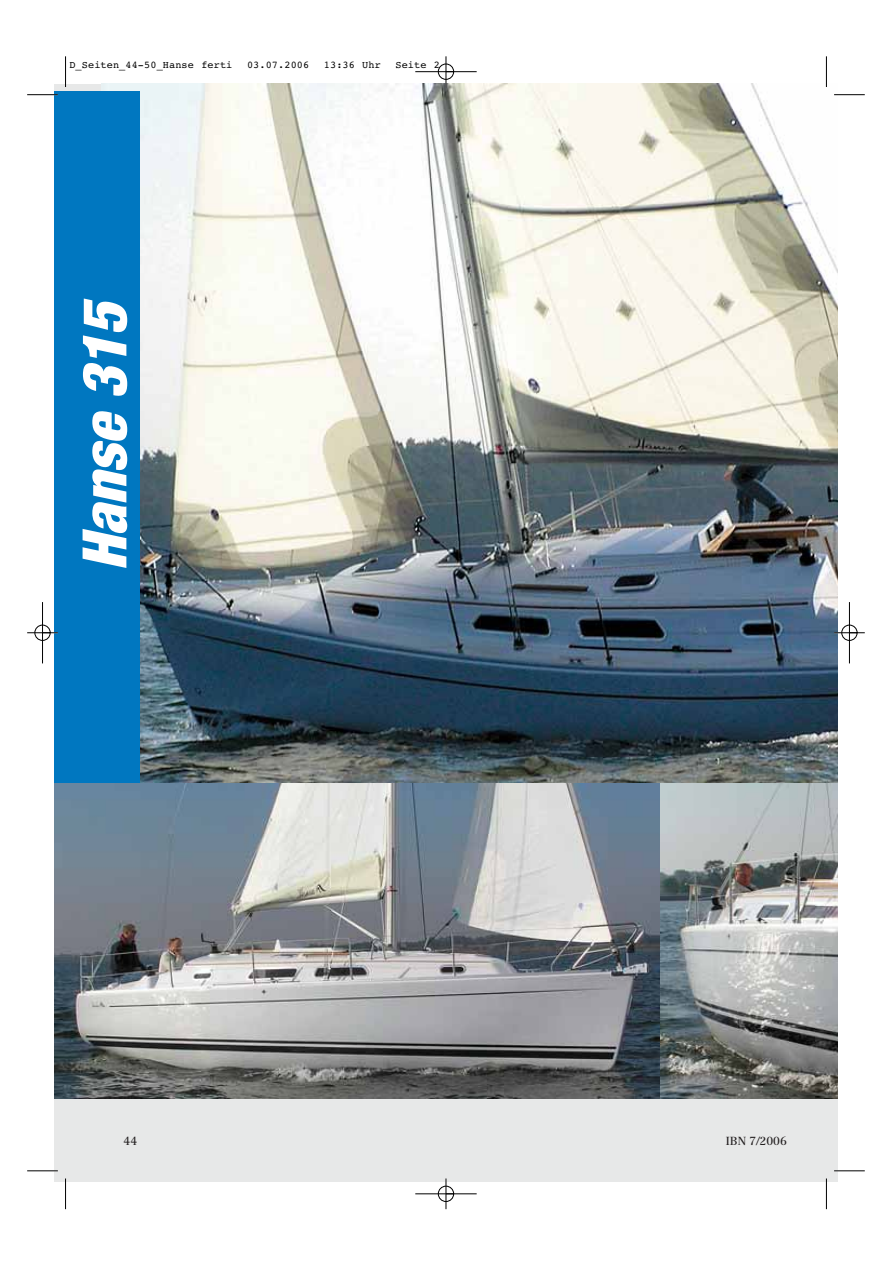
<style>
.page{position:relative;width:893px;height:1263px;background:#fff}
.page>*{position:absolute;margin:0;border:0;box-sizing:border-box;transform-origin:0 0}
.t1{font:italic 900 condensed 61.35px "Helvetica Neue";color:#fff}
.t2{font:11.55px "Centennial";color:#231f20}
.t3{font:10.2px "Courier";letter-spacing:.01em;color:#000}
</style>
<div class="page">
<div style="left:55px;top:84px;width:782px;height:1098px;background:#e7e8e8"></div>
<img style="left:102px;top:84px;width:735px;height:699px">
<img style="left:55px;top:783px;width:782px;height:315px">
<div style="left:55px;top:91px;width:85px;height:692px;background:#0077c0"></div>
<hr style="left:65px;top:56px;width:1px;height:31px;background:#000">
<hr style="left:27px;top:94px;width:31px;height:1px;background:#000">
<hr style="left:826px;top:56px;width:1px;height:31px;background:#000">
<hr style="left:834px;top:94px;width:30px;height:1px;background:#000">
<hr style="left:65px;top:1179px;width:1px;height:30px;background:#000">
<hr style="left:27px;top:1171px;width:31px;height:1px;background:#000">
<hr style="left:826px;top:1179px;width:1px;height:30px;background:#000">
<hr style="left:834px;top:1171px;width:30px;height:1px;background:#000">
<hr style="left:27px;top:632px;width:31px;height:1px;background:#fff">
<hr style="left:834px;top:632px;width:30px;height:1px;background:#fff">
<hr style="left:415px;top:71px;width:61px;height:1px;background:#000">
<hr style="left:415px;top:1194px;width:61px;height:1px;background:#000">
<hr style="left:42px;top:602px;width:1px;height:61px;background:#000">
<hr style="left:849px;top:602px;width:1px;height:61px;background:#000">
<hr style="left:445px;top:56px;width:1px;height:31px;background:#000">
<hr style="left:445px;top:1178px;width:1px;height:31px;background:#000">
<hr style="left:27px;top:633px;width:31px;height:1px;background:#000">
<hr style="left:834px;top:633px;width:30px;height:1px;background:#000">
<div style="left:438px;top:64px;width:16px;height:16px;border:1px solid #000;border-radius:50%"></div>
<div style="left:438px;top:1186px;width:16px;height:16px;border:1px solid #000;border-radius:50%"></div>
<div style="left:35px;top:625px;width:15px;height:16px;border:1px solid #000;border-radius:50%"></div>
<div style="left:841px;top:625px;width:16px;height:16px;border:1px solid #000;border-radius:50%"></div>
<p class="t3" style="left:69px;top:61px;width:164px">D_Seiten_44-50_Hanse ferti</p>
<p class="t3" style="left:247px;top:61px;width:64px">03.07.2006</p>
<p class="t3" style="left:324px;top:61px;width:59px">13:36 Uhr</p>
<p class="t3" style="left:395px;top:61px;width:46px">Seite 2</p>
<h1 class="t1" style="left:83px;top:571px;width:274px;rotate:-90deg">Hanse 315</h1>
<p class="t2" style="left:123px;top:1136px;width:15px">44</p>
<p class="t2" style="left:725px;top:1136px;width:63px">IBN 7/2006</p>
</div>
